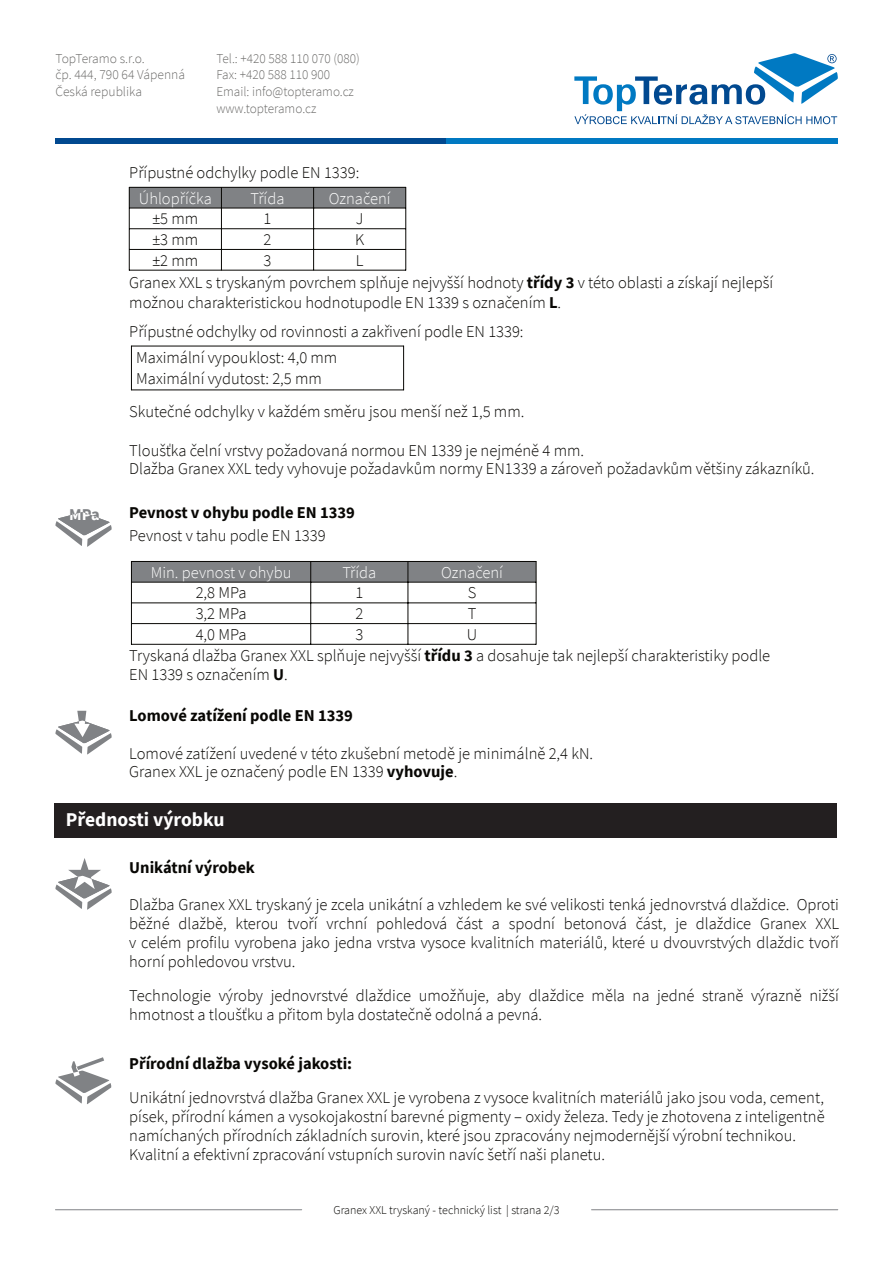
<style>
.page{position:relative;width:893px;height:1263px;background:#fff}
.page>*{position:absolute;margin:0;border:0;box-sizing:border-box;transform-origin:0 0}
.t1{font:700 19.5px "Source Sans Pro";color:#fff}
.t2{font:300 16.5px/18.9px "Source Sans Pro";color:#080704}
.t3{font:700 16.5px "Source Sans Pro";color:#080704}
.t4{font:300 16.5px "Source Sans Pro";color:#fff}
.t5{font:700 16.5px "Source Sans Pro";color:#808285}
.t6{font:300 13.5px/16.5px "Source Sans Pro";color:rgb(8 7 4/.6)}
.t7{font:300 12px "Source Sans Pro";color:#080704}
.s1{font-weight:700}
</style>
<div class="page">
<div style="left:55px;top:138px;width:392px;height:6px;background:#014990"></div>
<div style="left:447px;top:138px;width:391px;height:6px;background:#0079c2"></div>
<svg style="left:574px;top:53px;width:264px;height:71px"></svg>
<hr style="left:55px;top:1209px;width:247px;height:1px;background:#808285">
<hr style="left:591px;top:1209px;width:247px;height:1px;background:#808285">
<svg style="left:55px;top:1057px;width:56px;height:47px"></svg>
<svg style="left:55px;top:858px;width:57px;height:52px"></svg>
<div style="left:54px;top:804px;width:782px;height:34px;background:#231f20"></div>
<svg style="left:55px;top:711px;width:57px;height:43px"></svg>
<div style="left:131px;top:561px;width:405px;height:21px;background:#808285"></div>
<hr style="left:131px;top:561px;width:1px;height:84px;background:#080704">
<hr style="left:536px;top:561px;width:1px;height:84px;background:#080704">
<hr style="left:310px;top:561px;width:1px;height:83px;background:#080704">
<hr style="left:408px;top:561px;width:1px;height:83px;background:#080704">
<hr style="left:131px;top:561px;width:405px;height:1px;background:#080704">
<hr style="left:131px;top:582px;width:405px;height:1px;background:#080704">
<hr style="left:131px;top:602px;width:405px;height:1px;background:#080704">
<hr style="left:131px;top:623px;width:405px;height:1px;background:#080704">
<hr style="left:131px;top:644px;width:405px;height:1px;background:#080704">
<svg style="left:55px;top:512px;width:57px;height:35px"></svg>
<div style="left:129px;top:187px;width:277px;height:21px;background:#808285"></div>
<hr style="left:129px;top:187px;width:1px;height:84px;background:#080704">
<hr style="left:405px;top:187px;width:1px;height:84px;background:#080704">
<hr style="left:221px;top:187px;width:1px;height:83px;background:#080704">
<hr style="left:313px;top:187px;width:1px;height:83px;background:#080704">
<hr style="left:129px;top:187px;width:277px;height:1px;background:#080704">
<hr style="left:129px;top:208px;width:277px;height:1px;background:#080704">
<hr style="left:129px;top:228px;width:277px;height:1px;background:#080704">
<hr style="left:129px;top:249px;width:277px;height:1px;background:#080704">
<hr style="left:129px;top:270px;width:277px;height:1px;background:#080704">
<hr style="left:131px;top:346px;width:1px;height:44px;background:#080704">
<hr style="left:403px;top:346px;width:1px;height:44px;background:#080704">
<hr style="left:131px;top:346px;width:273px;height:1px;background:#080704">
<hr style="left:131px;top:389px;width:273px;height:1px;background:#080704">
<p class="t6" style="left:55px;top:51px;width:131px">TopTeramo s.r.o.<br>čp. 444, 790 64 Vápenná<br>Česká republika</p>
<p class="t6" style="left:216px;top:51px;width:145px">Tel.: +420 588 110 070 (080)<br>Fax: +420 588 110 900<br>Email: info@topteramo.cz www.topteramo.cz</p>
<p class="t2" style="left:129px;top:164px;width:232px">Přípustné odchylky podle EN 1339:</p>
<p class="t4" style="left:139px;top:191px;width:74px">Úhlopříčka</p>
<p class="t4" style="left:251px;top:191px;width:35px">Třída</p>
<p class="t4" style="left:329px;top:191px;width:63px">Označení</p>
<p class="t2" style="left:152px;top:211px;width:47px">±5 mm</p>
<p class="t2" style="left:264px;top:211px;width:9px">1</p>
<p class="t2" style="left:356px;top:211px;width:9px">J</p>
<p class="t2" style="left:152px;top:231px;width:47px">±3 mm</p>
<p class="t2" style="left:264px;top:231px;width:9px">2</p>
<p class="t2" style="left:355px;top:231px;width:11px">K</p>
<p class="t2" style="left:152px;top:252px;width:47px">±2 mm</p>
<p class="t2" style="left:264px;top:252px;width:9px">3</p>
<p class="t2" style="left:356px;top:252px;width:9px">L</p>
<p class="t2" style="left:129px;top:274px;width:645px;line-height:19.5px">Granex XXL s tryskaným povrchem splňuje nejvyšší hodnoty <span class="s1">třídy 3</span> v této oblasti a získají nejlepší možnou charakteristickou hodnotupodle EN 1339 s označením <span class="s1">L</span>.</p>
<p class="t2" style="left:129px;top:324px;width:396px">Přípustné odchylky od rovinnosti a zakřivení podle EN 1339:</p>
<p class="t2" style="left:136px;top:349px;width:203px;line-height:21px">Maximální vypouklost: 4,0 mm<br>Maximální vydutost: 2,5 mm</p>
<p class="t2" style="left:129px;top:403px;width:397px">Skutečné odchylky v každém směru jsou menší než 1,5 mm.</p>
<p class="t5" style="left:69px;top:508px;width:32px">MPa</p>
<p class="t2" style="left:129px;top:443px;width:687px;line-height:18px">Tloušťka čelní vrstvy požadovaná normou EN 1339 je nejméně 4 mm.<br>Dlažba Granex XXL tedy vyhovuje požadavkům normy EN1339 a zároveň požadavkům většiny zákazníků.</p>
<p class="t3" style="left:129px;top:506px;width:227px">Pevnost v ohybu podle EN 1339</p>
<p class="t2" style="left:129px;top:528px;width:198px">Pevnost v tahu podle EN 1339</p>
<p class="t4" style="left:151px;top:565px;width:142px">Min. pevnost v ohybu</p>
<p class="t4" style="left:342px;top:565px;width:35px">Třída</p>
<p class="t4" style="left:441px;top:565px;width:63px">Označení</p>
<p class="t2" style="left:196px;top:585px;width:52px">2,8 MPa</p>
<p class="t2" style="left:355px;top:585px;width:9px">1</p>
<p class="t2" style="left:468px;top:585px;width:10px">S</p>
<p class="t2" style="left:196px;top:606px;width:52px">3,2 MPa</p>
<p class="t2" style="left:355px;top:606px;width:9px">2</p>
<p class="t2" style="left:468px;top:606px;width:10px">T</p>
<p class="t2" style="left:196px;top:626px;width:52px">4,0 MPa</p>
<p class="t2" style="left:355px;top:626px;width:9px">3</p>
<p class="t2" style="left:467px;top:626px;width:12px">U</p>
<p class="t2" style="left:129px;top:647px;width:642px;line-height:19.5px">Tryskaná dlažba Granex XXL splňuje nejvyšší <span class="s1">třídu 3</span> a dosahuje tak nejlepší charakteristiky podle<br>EN 1339 s označením <span class="s1">U</span>.</p>
<p class="t3" style="left:129px;top:709px;width:225px">Lomové zatížení podle EN 1339</p>
<p class="t2" style="left:129px;top:746px;width:465px;line-height:18px">Lomové zatížení uvedené v této zkušební metodě je minimálně 2,4 kN.<br>Granex XXL je označený podle EN 1339 <span class="s1">vyhovuje</span>.</p>
<p class="t1" style="left:66px;top:812px;width:160px">Přednosti výrobku</p>
<p class="t3" style="left:129px;top:861px;width:127px">Unikátní výrobek</p>
<p class="t2" style="left:129px;top:896px;width:711px;text-align:justify">Dlažba Granex XXL tryskaný je zcela unikátní a vzhledem ke své velikosti tenká jednovrstvá dlaždice. Oproti běžné dlažbě, kterou tvoří vrchní pohledová část a spodní betonová část, je dlaždice Granex XXL v celém profilu vyrobena jako jedna vrstva vysoce kvalitních materiálů, které u dvouvrstvých dlaždic tvoří horní pohledovou vrstvu.</p>
<p class="t2" style="left:129px;top:987px;width:711px">Technologie výroby jednovrstvé dlaždice umožňuje, aby dlaždice měla na jedné straně výrazně nižší hmotnost a tloušťku a přitom byla dostatečně odolná a pevná.</p>
<p class="t3" style="left:129px;top:1056px;width:224px">Přírodní dlažba vysoké jakosti:</p>
<p class="t2" style="left:129px;top:1089px;width:697px">Unikátní jednovrstvá dlažba Granex XXL je vyrobena z vysoce kvalitních materiálů jako jsou voda, cement, písek, přírodní kámen a vysokojakostní barevné pigmenty – oxidy železa. Tedy je zhotovena z inteligentně namíchaných přírodních základních surovin, které jsou zpracovány nejmodernější výrobní technikou.<br>Kvalitní a efektivní zpracování vstupních surovin navíc šetří naši planetu.</p>
<p class="t7" style="left:333px;top:1205px;width:228px">Granex XXL tryskaný - technický list | strana 2/3</p>
</div>
